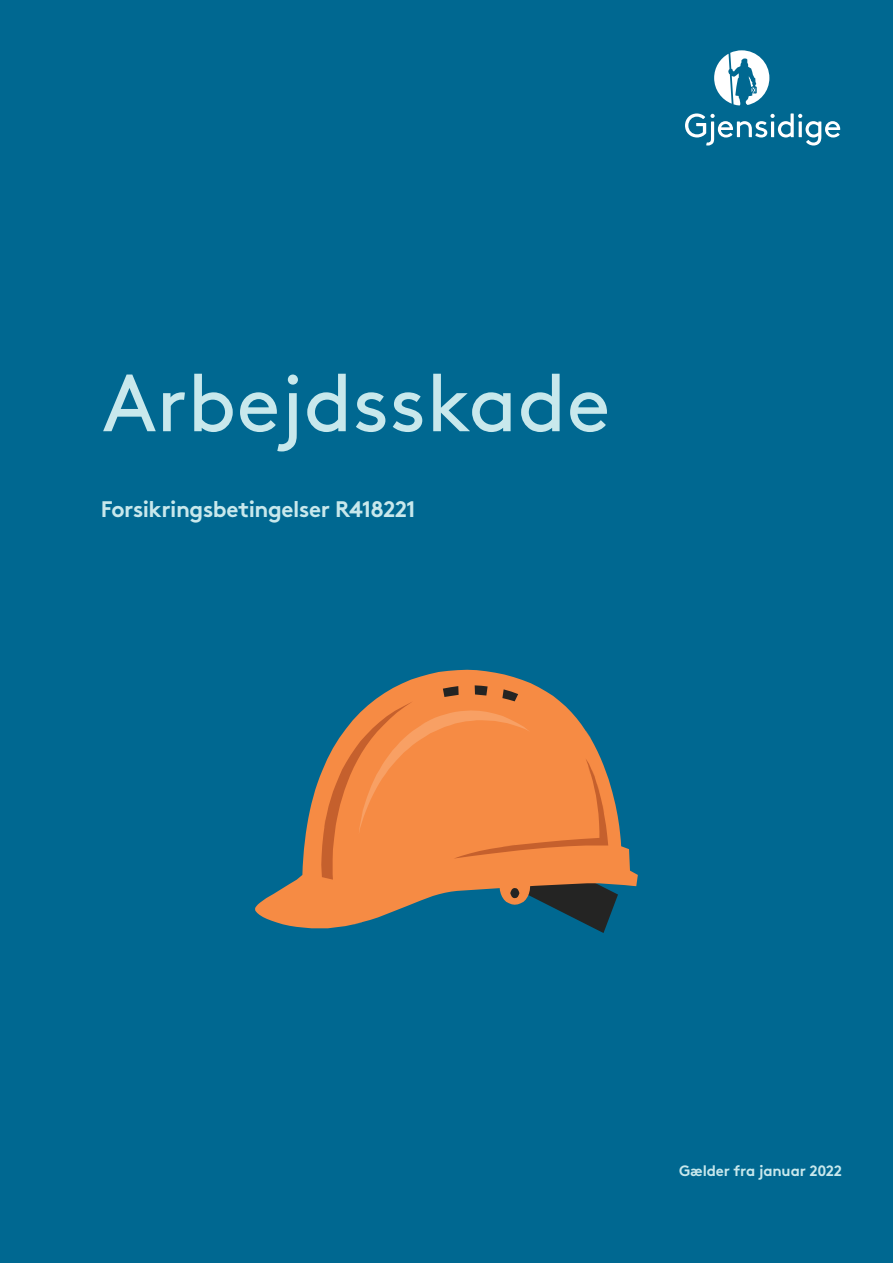
<style>
.page{position:relative;width:893px;height:1263px;background:#006891}
.page>*{position:absolute;margin:0;border:0;box-sizing:border-box;transform-origin:0 0}
.t1{font:81px "Gjen Brown OT";color:#c8e8ec}
.t2{font:700 22.5px "Gjen Brown OT";letter-spacing:-.02em;color:#c8e8ec}
.t3{font:700 15px "Gjen Brown OT";letter-spacing:-.015em;color:#c8e8ec}
</style>
<div class="page">
<svg style="left:255px;top:670px;width:383px;height:258px"></svg>
<svg style="left:321px;top:685px;width:297px;height:248px"></svg>
<svg style="left:685px;top:113px;width:155px;height:33px"></svg>
<svg style="left:714px;top:50px;width:55px;height:56px"></svg>
<h1 class="t1" style="left:103px;top:341px;width:509px">Arbejdsskade</h1>
<p class="t2" style="left:101px;top:491px;width:317px">Forsikringsbetingelser R418221</p>
<p class="t3" style="left:679px;top:1158px;width:164px">Gælder fra januar 2022</p>
</div>
